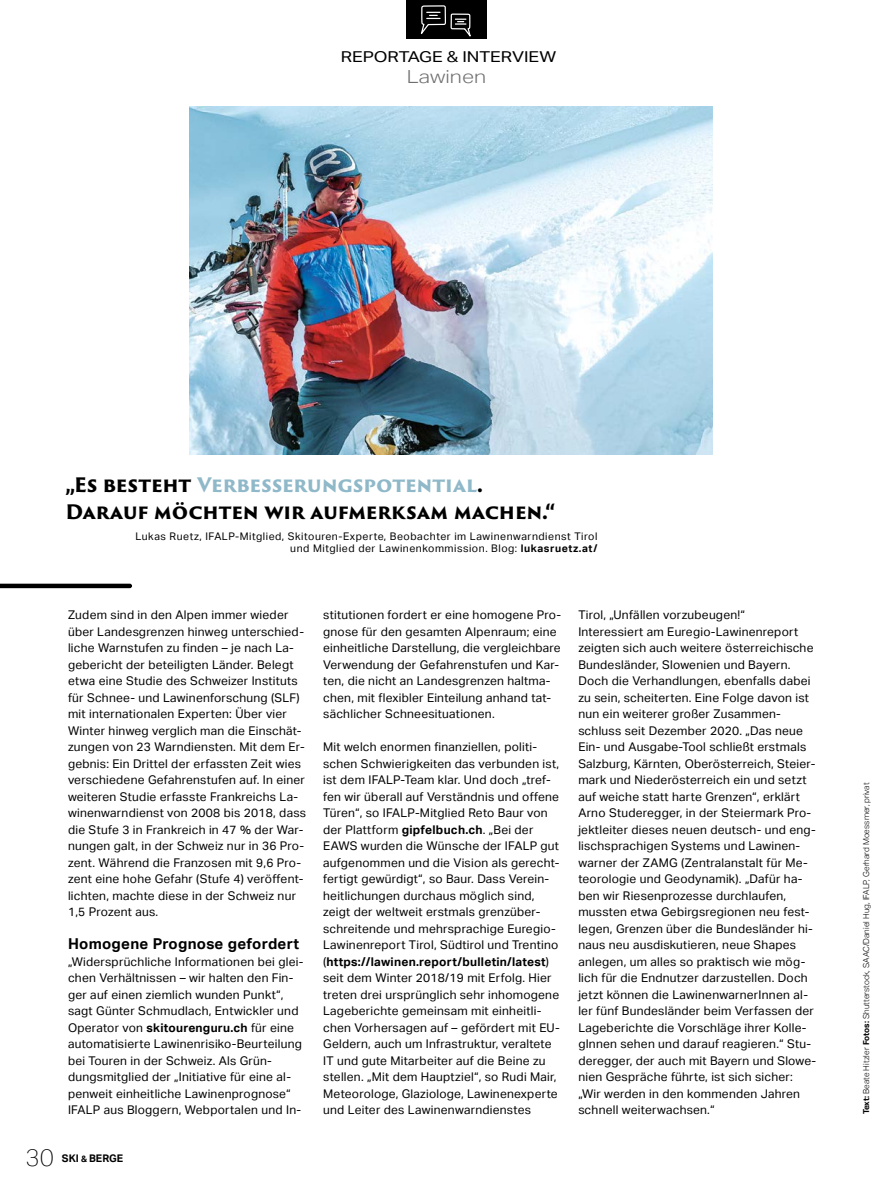
<style>
.page{position:relative;width:893px;height:1191px;background:#fff}
.page>*{position:absolute;margin:0;border:0;box-sizing:border-box;transform-origin:0 0}
.t1{font:900 19.5px/27px "Trajan Sans Pro";color:#000}
.t2{font:300 18px "Aktiv Grotesk";color:#706f6f;scale:1.2 1}
.t3{font:700 15px "Aktiv Grotesk";letter-spacing:.02em;color:#000}
.t4{font:15px "Aktiv Grotesk";color:#000;scale:1.2 1}
.t5{font:12px/16.5px "Aktiv Grotesk";letter-spacing:.02em;color:#000}
.t6{font:10.5px/12px "Aktiv Grotesk";letter-spacing:.05em;color:#000;text-align:right}
.t7{font:700 10.5px "Aktiv Grotesk";color:#000}
.t8{font:300 8.25px "Aktiv Grotesk";color:#000}
.s1{color:#8fb8c9}
.s2{font-weight:700}
.s3{font-weight:100;font-size:24px}
.s4{font-size:9px}
</style>
<div class="page">
<img style="left:189px;top:106px;width:523px;height:348px">
<svg style="left:0;top:583px;width:132px;height:5px"></svg>
<div style="left:406px;top:0;width:81px;height:38px;background:#000"></div>
<svg style="left:421px;top:5px;width:50px;height:32px"></svg>
<p class="t4" style="left:341px;top:48px;width:181px">REPORTAGE &amp; INTERVIEW</p>
<h2 class="t2" style="left:407px;top:67px;width:68px">Lawinen</h2>
<h1 class="t1" style="left:65px;top:471px;width:491px">„Es besteht <span class="s1">Verbesserungspotential</span>.<br>Darauf möchten wir aufmerksam machen.“</h1>
<p class="t6" style="left:136px;top:530px;width:463px">Lukas Ruetz, IFALP-Mitglied, Skitouren-Experte, Beobachter im Lawinenwarndienst Tirol und Mitglied der Lawinenkommission. Blog: <span class="s2">lukasruetz.at/</span></p>
<p class="t5" style="left:68px;top:607px;width:240px">Zudem sind in den Alpen immer wieder über Landesgrenzen hinweg unterschied&shy;liche Warnstufen zu finden – je nach La&shy;gebericht der beteiligten Länder. Belegt etwa eine Studie des Schweizer Instituts für Schnee- und Lawinenforschung (SLF) mit internationalen Experten: Über vier Winter hinweg verglich man die Einschät&shy;zungen von 23 Warndiensten. Mit dem Er&shy;gebnis: Ein Drittel der erfassten Zeit wies verschiedene Gefahrenstufen auf. In einer weiteren Studie erfasste Frankreichs La&shy;winenwarndienst von 2008 bis 2018, dass die Stufe 3 in Frankreich in 47 % der War&shy;nungen galt, in der Schweiz nur in 36 Pro&shy;zent. Während die Franzosen mit 9,6 Pro&shy;zent eine hohe Gefahr (Stufe 4) veröffent&shy;lichten, machte diese in der Schweiz nur 1,5 Prozent aus.</p>
<p class="t3" style="left:68px;top:935px;width:233px">Homogene Prognose gefordert</p>
<p class="t5" style="left:68px;top:953px;width:237px">„Widersprüchliche Informationen bei glei&shy;chen Verhältnissen – wir halten den Fin&shy;ger auf einen ziemlich wunden Punkt“, sagt Günter Schmudlach, Entwickler und Operator von <span class="s2">skitourenguru.ch</span> für eine automatisierte Lawinenrisiko-Beurteilung bei Touren in der Schweiz. Als Grün&shy;dungsmitglied der „Initiative für eine al&shy;penweit einheitliche Lawinenprognose“ IFALP aus Bloggern, Webportalen und In-</p>
<p class="t7" style="left:26px;top:1152px;width:99px"><span class="s3">30</span> SKI <span class="s4">&amp;</span> BERGE</p>
<p class="t5" style="left:323px;top:607px;width:240px">stitutionen fordert er eine homogene Pro&shy;gnose für den gesamten Alpenraum; eine einheitliche Darstellung, die vergleichbare Verwendung der Gefahrenstufen und Kar&shy;ten, die nicht an Landesgrenzen haltma&shy;chen, mit flexibler Einteilung anhand tat&shy;sächlicher Schneesituationen.</p>
<p class="t5" style="left:323px;top:739px;width:238px">Mit welch enormen finanziellen, politi&shy;schen Schwierigkeiten das verbunden ist, ist dem IFALP-Team klar. Und doch „tref&shy;fen wir überall auf Verständnis und offene Türen“, so IFALP-Mitglied Reto Baur von der Plattform <span class="s2">gipfelbuch.ch</span>. „Bei der EAWS wurden die Wünsche der IFALP gut aufgenommen und die Vision als gerecht&shy;fertigt gewürdigt“, so Baur. Dass Verein&shy;heitlichungen durchaus möglich sind, zeigt der weltweit erstmals grenzüber&shy;schreitende und mehrsprachige Euregio-Lawinenreport Tirol, Südtirol und Trentino (<span class="s2">https://lawinen.report/bulletin/latest</span>) seit dem Winter 2018/19 mit Erfolg. Hier treten drei ursprünglich sehr inhomogene Lageberichte gemeinsam mit einheitli&shy;chen Vorhersagen auf – gefördert mit EU-Geldern, auch um Infrastruktur, veraltete IT und gute Mitarbeiter auf die Beine zu stellen. „Mit dem Hauptziel“, so Rudi Mair, Meteorologe, Glaziologe, Lawinenexperte und Leiter des Lawinenwarndienstes</p>
<p class="t5" style="left:578px;top:607px;width:239px">Tirol, „Unfällen vorzubeugen!“<br>Interessiert am Euregio-Lawinenreport zeigten sich auch weitere österreichische Bundesländer, Slowenien und Bayern.<br>Doch die Verhandlungen, ebenfalls dabei zu sein, scheiterten. Eine Folge davon ist nun ein weiterer großer Zusammen&shy;schluss seit Dezember 2020. „Das neue Ein- und Ausgabe-Tool schließt erstmals Salzburg, Kärnten, Oberösterreich, Steier&shy;mark und Niederösterreich ein und setzt auf weiche statt harte Grenzen“, erklärt Arno Studeregger, in der Steiermark Pro&shy;jektleiter dieses neuen deutsch- und eng&shy;lischsprachigen Systems und Lawinen&shy;warner der ZAMG (Zentralanstalt für Me&shy;teorologie und Geodynamik). „Dafür ha&shy;ben wir Riesenprozesse durchlaufen, mussten etwa Gebirgsregionen neu fest&shy;legen, Grenzen über die Bundesländer hi&shy;naus neu ausdiskutieren, neue Shapes anlegen, um alles so praktisch wie mög&shy;lich für die Endnutzer darzustellen. Doch jetzt können die LawinenwarnerInnen al&shy;ler fünf Bundesländer beim Verfassen der Lageberichte die Vorschläge ihrer Kolle&shy;gInnen sehen und darauf reagieren.“ Stu&shy;deregger, der auch mit Bayern und Slowe&shy;nien Gespräche führte, ist sich sicher: „Wir werden in den kommenden Jahren schnell weiterwachsen.“</p>
<p class="t8" style="left:861px;top:1114px;width:333px;rotate:-90deg"><span class="s2">Text:</span> Beate Hitzler <span class="s2">Fotos:</span> Shutterstock, SAAC/Daniel Hug, IFALP, Gerhard Moessmer, privat</p>
</div>
